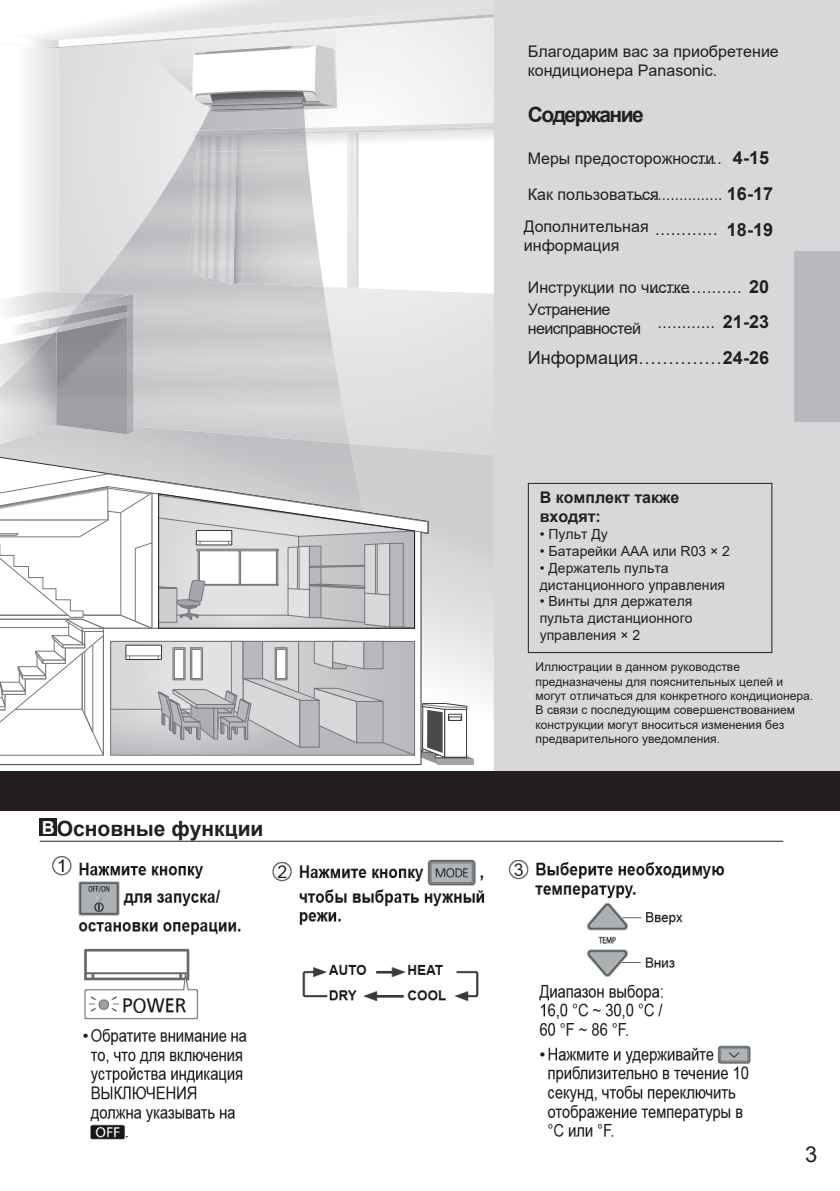
<style>
.page{position:relative;width:840px;height:1191px;background:#fff}
.page>*{position:absolute;margin:0;border:0;box-sizing:border-box;transform-origin:0 0}
.t1{font:22px "Arial";color:#231f20}
.t2{font:700 21px "Arial";color:#231f20}
.t3{font:700 21px "Arial";letter-spacing:-.075em;color:#231f20}
.t4{font:18px "Arial";color:#231f20}
.t5{font:700 18px "Arial";color:#231f20}
.t6{font:18px "Arial";color:#231f20;scale:.72 1}
.t7{font:18px "Arial";color:#231f20;scale:.85 1}
.t8{font:16px/19.2px "Arial";color:#231f20}
.t9{font:16px/19.2px "Arial";letter-spacing:-.035em;color:#231f20}
.t10{font:700 16px/19.2px "Arial";color:#231f20}
.t11{font:14px/16.8px "Arial";color:#231f20}
.t12{font:12px/14.4px "Arial";color:#231f20}
.s1{font-size:18px;color:#fff}
.s2{font-weight:400}
.s3{font-weight:700}
</style>
<div class="page">
<div style="left:493px;top:0;width:346px;height:771px;background:#d7d8da"></div>
<div style="left:794px;top:252px;width:45px;height:170px;background:#b8b9bc"></div>
<svg style="left:0;top:444px;width:493px;height:322px"></svg>
<svg style="left:0;top:0;width:493px;height:444px"></svg>
<svg style="left:0;top:417px;width:428px;height:348px;background:#c9cacc"></svg>
<svg style="left:0;top:474px;width:475px;height:290px"></svg>
<hr style="left:527px;top:483px;width:245px;height:1px;background:#231f20">
<hr style="left:527px;top:483px;width:1px;height:169px;background:#231f20">
<hr style="left:771px;top:483px;width:1px;height:169px;background:#231f20">
<hr style="left:527px;top:652px;width:245px;height:1px;background:#231f20">
<div style="left:0;top:771px;width:839px;height:40px;background:#231f20"></div>
<hr style="left:40px;top:840px;width:742px;height:1px;background:#231f20">
<div style="left:40px;top:818px;width:17px;height:17px;background:#231f20"></div>
<img style="left:52px;top:856px;width:699px;height:284px">
<h2 class="t2" style="left:42px;top:813px;width:223px"><span class="s1">B</span>Основные функции</h2>
<h3 class="t8" style="left:527px;top:42px;width:252px">Благодарим вас за приобретение кондиционера Panasonic.</h3>
<h2 class="t3" style="left:527px;top:100px;width:117px">Содержание</h2>
<h3 class="t8" style="left:527px;top:149px;width:188px">Меры предосторожности</h3>
<h3 class="t5" style="left:692px;top:145px;width:78px"><span class="s2">……</span> 4-15</h3>
<h3 class="t6" style="left:631px;top:181px;width:198px">………………… <span class="s3">16-17</span></h3>
<h3 class="t8" style="left:523px;top:217px;width:126px">Дополнительная информация</h3>
<h3 class="t5" style="left:654px;top:217px;width:120px"><span class="s2">…………</span> 18-19</h3>
<h3 class="t8" style="left:527px;top:277px;width:163px">Инструкции по чистке</h3>
<h3 class="t8" style="left:527px;top:184px;width:132px">Как пользоваться</h3>
<h3 class="t7" style="left:650px;top:274px;width:141px">……………… <span class="s3">20</span></h3>
<h3 class="t9" style="left:527px;top:300px;width:242px">Устранение<br>неисправностей <sup>…………</sup> <sup>21-23</sup></h3>
<h3 class="t4" style="left:527px;top:345px;width:242px">Информация……………<span class="s3">24-26</span></h3>
<h3 class="t10" style="left:539px;top:488px;width:141px">В комплект также входят:</h3>
<p class="t11" style="left:539px;top:526px;width:70px">• Пульт Ду</p>
<p class="t11" style="left:539px;top:542px;width:192px">• Батарейки AAA или R03 × 2</p>
<p class="t11" style="left:539px;top:559px;width:187px">• Держатель пульта дистанционного управления</p>
<p class="t11" style="left:539px;top:593px;width:154px;text-align:justify">• Винты для держателя пульта дистанционного управления × 2</p>
<p class="t12" style="left:535px;top:659px;width:279px">Иллюстрации в данном руководстве предназначены для пояснительных целей и могут отличаться для конкретного кондиционера.<br>В связи с последующим совершенствованием конструкции могут вноситься изменения без предварительного уведомления.</p>
<h1 class="t1" style="left:804px;top:1138px;width:14px">3</h1>
</div>
